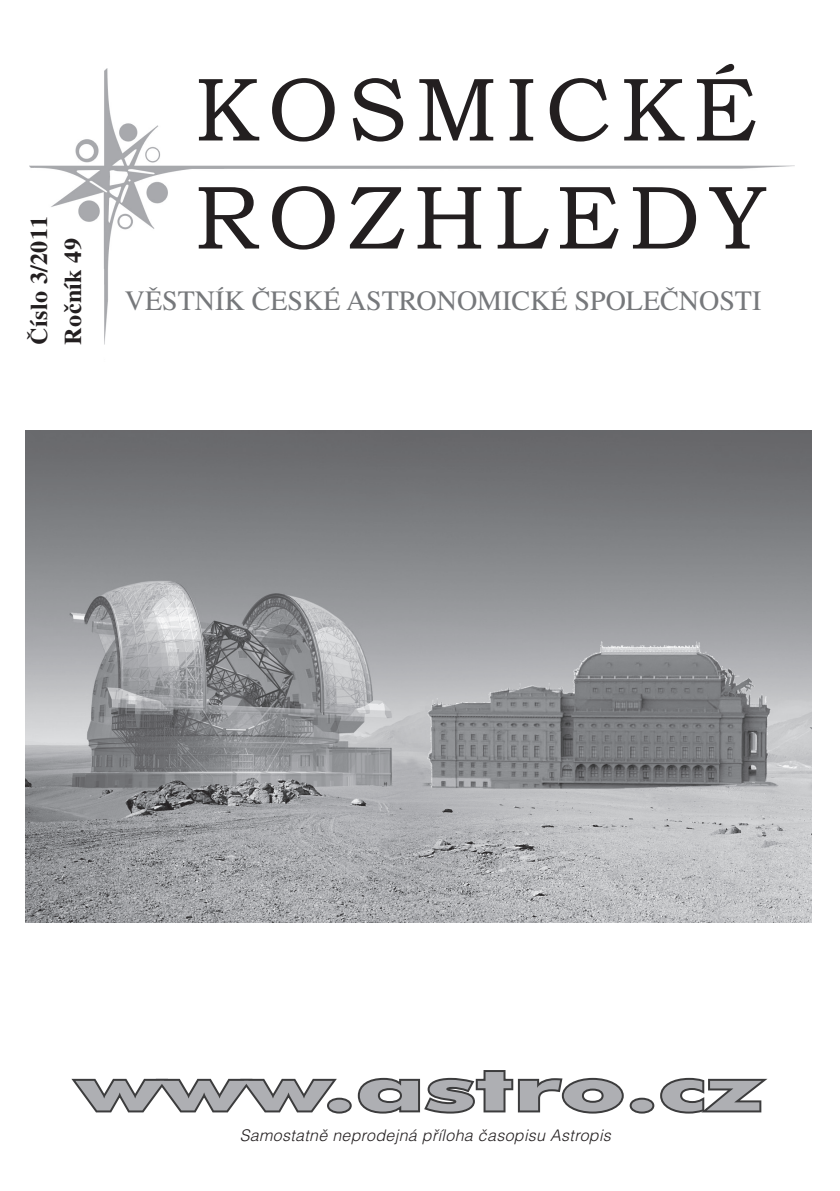
<style>
.page{position:relative;width:840px;height:1191px;background:#fff}
.page>*{position:absolute;margin:0;border:0;box-sizing:border-box;transform-origin:0 0}
.t1{font:90px/108px "Bookman Old Style";letter-spacing:.09em;color:#231f20}
.t2{font:700 60px "Futura BTCE";color:#aeafb3;scale:1.75 1}
.t3{font:28px "Times CE";color:#76787b}
.t4{font:700 24px/34px "Times CE";letter-spacing:.015em;color:#231f20}
.t5{font:italic 300 16px "Helvetica CE";letter-spacing:.02em;color:#231f20}
</style>
<div class="page">
<img style="left:29px;top:68px;width:765px;height:277px">
<svg style="left:71px;top:1078px;width:269px;height:36px"></svg>
<div style="left:327px;top:1097px;width:24px;height:16px;border:4px solid #3c3c3d;border-radius:50%"></div>
<svg style="left:357px;top:1070px;width:267px;height:44px"></svg>
<div style="left:629px;top:1097px;width:25px;height:16px;border:4px solid #3c3c3d;border-radius:50%"></div>
<svg style="left:660px;top:1077px;width:108px;height:37px"></svg>
<img style="left:26px;top:430px;width:785px;height:492px">
<h3 class="t4" style="left:22px;top:344px;width:130px;rotate:-90deg">Číslo 3/2011<br>Ročník 49</h3>
<h1 class="t1" style="left:194px;top:56px;width:573px">KOSMICKÉ<br>ROZHLEDY</h1>
<h3 class="t3" style="left:125px;top:284px;width:637px">VĚSTNÍK ČESKÉ ASTRONOMICKÉ SPOLEČNOSTI</h3>
<h2 class="t2" style="left:77px;top:1047px;width:393px">www.astro.cz</h2>
<p class="t5" style="left:240px;top:1126px;width:372px">Samostatně neprodejná příloha časopisu Astropis</p>
</div>
